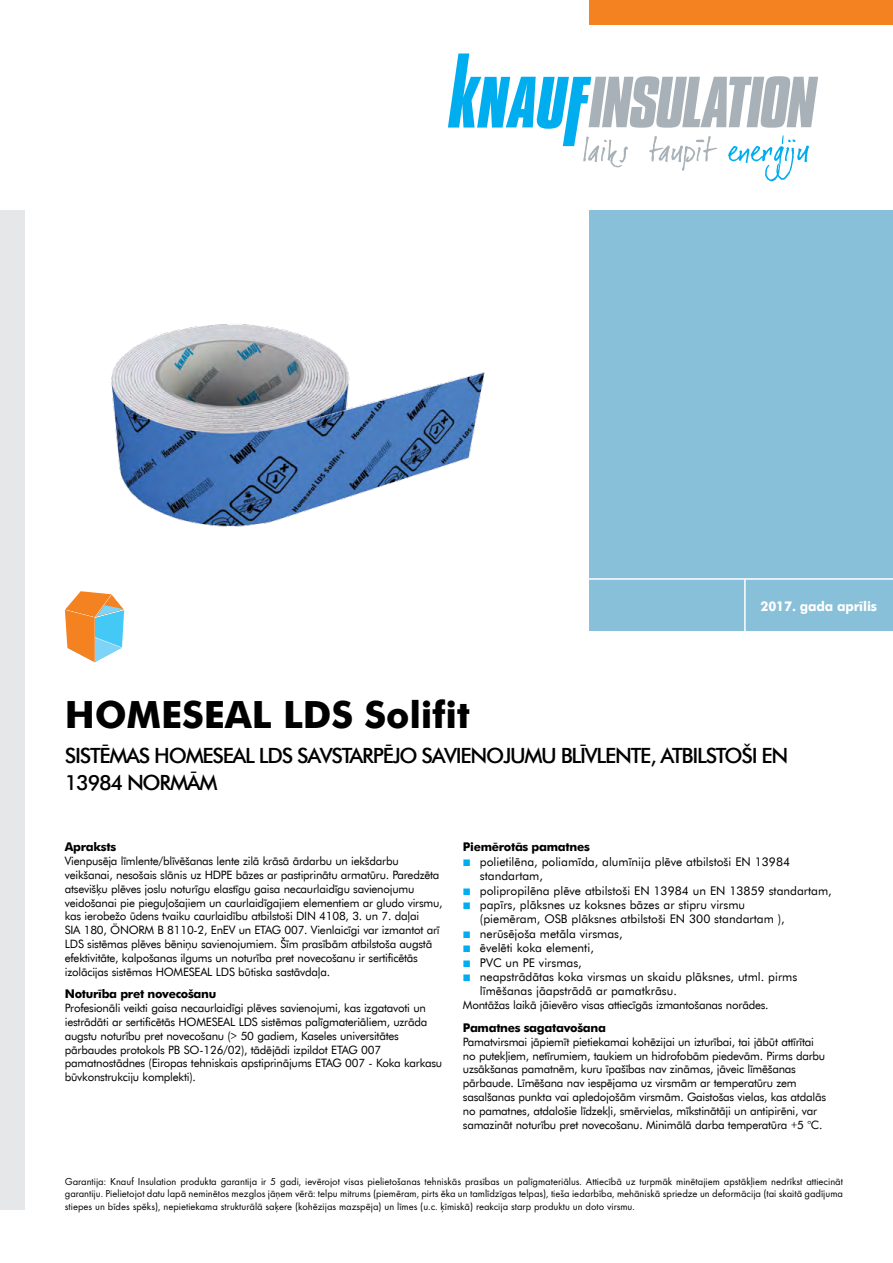
<style>
.page{position:relative;width:893px;height:1263px;background:#fff}
.page>*{position:absolute;margin:0;border:0;box-sizing:border-box;transform-origin:0 0}
.t1{font:700 37.5px "Futura TL";letter-spacing:-.005em;color:#000}
.t2{font:500 21px/27px "Futura TL";letter-spacing:-.06em;color:#000}
.t3{font:700 13.5px "Futura TL";letter-spacing:-.01em;color:#fff;scale:.95 1}
.t4{font:12px/14.4px "Futura TL";color:#000}
.t5{font:700 12px "Futura TL";letter-spacing:-.025em;color:#000}
.t6{font:11.55px/13.8px "Futura TL";letter-spacing:-.02em;color:#000}
.t7{font:10.5px/12.6px "Futura TEE";color:#000;text-align:justify}
</style>
<div class="page">
<div style="left:0;top:210px;width:25px;height:1000px;background:#e6e7e8"></div>
<div style="left:589px;top:210px;width:304px;height:421px;background:#89c0d9"></div>
<hr style="left:571px;top:578px;width:322px;height:2px;background:#fff">
<hr style="left:744px;top:579px;width:2px;height:53px;background:#fff">
<svg style="left:448px;top:53px;width:370px;height:128px"></svg>
<div style="left:589px;top:0;width:304px;height:25px;background:#f58220"></div>
<svg style="left:65px;top:591px;width:59px;height:71px"></svg>
<img style="left:111px;top:324px;width:374px;height:203px">
<p class="t3" style="left:760px;top:596px;width:124px">2017. gada aprīlis</p>
<h1 class="t1" style="left:65px;top:688px;width:407px">HOMESEAL LDS Solifit</h1>
<h2 class="t2" style="left:65px;top:741px;width:725px">SISTĒMAS HOMESEAL LDS SAVSTARPĒJO SAVIENOJUMU BLĪVLENTE, ATBILSTOŠI EN<br>13984 NORMĀM</h2>
<p class="t5" style="left:65px;top:839px;width:53px">Apraksts</p>
<p class="t6" style="left:65px;top:854px;width:379px">Vienpusēja līmlente/blīvēšanas lente zilā krāsā ārdarbu un iekšdarbu veikšanai, nesošais slānis uz HDPE bāzes ar pastiprinātu armatūru. Paredzēta atsevišķu plēves joslu noturīgu elastīgu gaisa necaurlaidīgu savienojumu veidošanai pie pieguļošajiem un caurlaidīgajiem elementiem ar gludo virsmu, kas ierobežo ūdens tvaiku caurlaidību atbilstoši DIN 4108, 3. un 7. daļai<br>SIA 180, ÖNORM B 8110-2, EnEV un ETAG 007. Vienlaicīgi var izmantot arī LDS sistēmas plēves bēniņu savienojumiem. Šīm prasībām atbilstoša augstā efektivitāte, kalpošanas ilgums un noturība pret novecošanu ir sertificētās izolācijas sistēmas HOMESEAL LDS būtiska sastāvdaļa.</p>
<p class="t5" style="left:65px;top:986px;width:153px">Noturība pret novecošanu</p>
<p class="t6" style="left:65px;top:1001px;width:379px">Profesionāli veikti gaisa necaurlaidīgi plēves savienojumi, kas izgatavoti un iestrādāti ar sertificētās HOMESEAL LDS sistēmas palīgmateriāliem, uzrāda augstu noturību pret novecošanu (&gt; 50 gadiem, Kaseles universitātes pārbaudes protokols PB SO-126/02), tādējādi izpildot ETAG 007 pamatnostādnes (Eiropas tehniskais apstiprinājums ETAG 007 - Koka karkasu būvkonstrukciju komplekti).</p>
<p class="t5" style="left:463px;top:839px;width:128px">Piemērotās pamatnes</p>
<p class="t4" style="left:480px;top:854px;width:353px">polietilēna, poliamīda, alumīnija plēve atbilstoši EN 13984 standartam,<br>polipropilēna plēve atbilstoši EN 13984 un EN 13859 standartam, papīrs, plāksnes uz koksnes bāzes ar stipru virsmu<br>(piemēram, OSB plāksnes atbilstoši EN 300 standartam ), nerūsējoša metāla virsmas,<br>ēvelēti koka elementi,<br>PVC un PE virsmas,<br>neapstrādātas koka virsmas un skaidu plāksnes, utml. pirms līmēšanas jāapstrādā ar pamatkrāsu.</p>
<p class="t6" style="left:463px;top:998px;width:307px">Montāžas laikā jāievēro visas attiecīgās izmantošanas norādes.</p>
<p class="t5" style="left:463px;top:1019px;width:145px">Pamatnes sagatavošana</p>
<p class="t6" style="left:463px;top:1034px;width:365px">Pamatvirsmai jāpiemīt pietiekamai kohēzijai un izturībai, tai jābūt attīrītai no putekļiem, netīrumiem, taukiem un hidrofobām piedevām. Pirms darbu uzsākšanas pamatnēm, kuru īpašības nav zināmas, jāveic līmēšanas pārbaude. Līmēšana nav iespējama uz virsmām ar temperatūru zem sasalšanas punkta vai apledojošām virsmām. Gaistošas vielas, kas atdalās no pamatnes, atdalošie līdzekļi, smērvielas, mīkstinātāji un antipirēni, var samazināt noturību pret novecošanu. Minimālā darba temperatūra +5 °C.</p>
<p class="t7" style="left:65px;top:1175px;width:780px">Garantija: Knauf Insulation produkta garantija ir 5 gadi, ievērojot visas pielietošanas tehniskās prasības un palīgmateriālus. Attiecībā uz turpmāk minētajiem apstākļiem nedrīkst attiecināt garantiju. Pielietojot datu lapā neminētos mezglos jāņem vērā: telpu mitrums (piemēram, pirts ēka un tamlīdzīgas telpas), tieša iedarbība, mehāniskā spriedze un deformācija (tai skaitā gadījuma stiepes un bīdes spēks), nepietiekama strukturālā saķere (kohēzijas mazspēja) un līmes (u.c. ķīmiskā) reakcija starp produktu un doto virsmu.</p>
</div>
